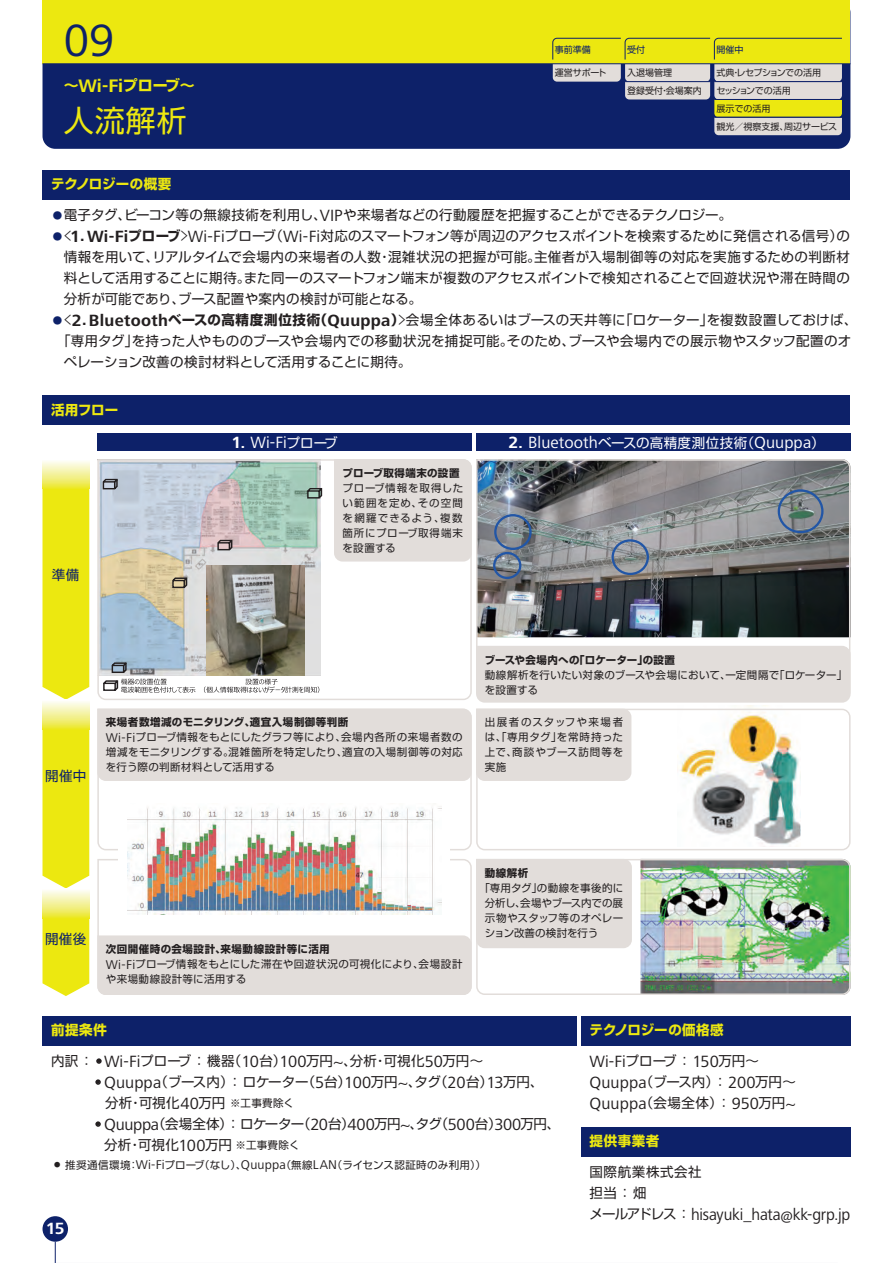
<style>
.page{position:relative;width:893px;height:1263px;background:#fff}
.page>*{position:absolute;margin:0;border:0;box-sizing:border-box;transform-origin:0 0}
.t1{font:46.8px "Frutiger Next LT";color:#0d2169}
.t2{font:30px "Shin Go Pro";color:#ece810}
.t3{font:16.8px "Frutiger Next LT";letter-spacing:-.015em;color:#231f20}
.t4{font:16.8px "Frutiger Next LT";letter-spacing:-.015em;color:#231f20;scale:.96 1}
.t5{font:16.8px "Frutiger Next LT";letter-spacing:.005em;color:#fff}
.t6{font:700 16.8px "Frutiger Next LT";color:#fff}
.t7{font:700 15px "Shin Go Pr 6 N";color:#ece810}
.t8{font:13.5px "Shin Go Pro";letter-spacing:.01em;color:#231f20}
.t9{font:13.5px "Shin Go Pro";letter-spacing:.01em;color:#231f20;scale:.6 1}
.t10{font:13.5px/21px "Shin Go Pro";letter-spacing:-.015em;color:#231f20}
.t11{font:13.5px "Shin Go Pro";letter-spacing:.03em;color:#231f20}
.t12{font:13.5px/21px "Shin Go Pro";letter-spacing:-.01em;color:#231f20}
.t13{font:700 13.5px "Shin Go Pr 6 N";color:#ece810}
.t14{font:700 13.5px "Shin Go Pr 6 N";letter-spacing:.025em;color:#ece810}
.t15{font:13.5px "Shin Go Pro";letter-spacing:.01em;color:#fff}
.t16{font:13.5px/21px "Shin Go Pro";letter-spacing:.04em;color:#231f20}
.t17{font:13.5px "Shin Go Pro";letter-spacing:.035em;color:#0d2169}
.t18{font:10.5px/15px "Shin Go Pro";letter-spacing:.035em;color:#231f20;text-align:justify}
.t19{font:700 10.5px "Shin Go Pr 6 N";letter-spacing:.045em;color:#231f20}
.t20{font:700 10.5px "Shin Go Pr 6 N";letter-spacing:.025em;color:#231f20}
.t21{font:9.45px "Shin Go Pro";color:#0d2169}
.t22{font:9px/17.9px "Shin Go Pro";color:#231f20}
.t23{font:9px "Shin Go Pro";color:#0d2169}
.s1{font-family:"Frutiger Next LT";font-size:18.75px}
.s2{font-family:"Frutiger Next LT";font-size:16.8px}
.s3{font-family:"Frutiger Next LT";font-weight:700;font-size:16.8px}
.s4{font-family:"Shin Go Pr 6 N";font-weight:700}
.s5{font-weight:700}
.s6{font-family:"Shin Go Pro";font-size:13.5px}
.s7{font-family:"Frutiger Next LT";font-size:13.2px}
.s8{font-size:10.5px}
</style>
<div class="page">
<div style="left:43px;top:395px;width:807px;height:30px;background:#0d2169"></div>
<div style="left:43px;top:170px;width:807px;height:30px;background:#0d2169"></div>
<div style="left:43px;top:1016px;width:534px;height:30px;background:#0d2169"></div>
<div style="left:581px;top:1016px;width:269px;height:30px;background:#0d2169"></div>
<svg style="left:96px;top:1058px;width:6px;height:6px"></svg>
<svg style="left:95px;top:1079px;width:6px;height:6px"></svg>
<svg style="left:95px;top:1121px;width:6px;height:6px"></svg>
<div style="left:581px;top:1127px;width:269px;height:29px;background:#0d2169"></div>
<div style="left:43px;top:489px;width:46px;height:507px;background:#ece810"></div>
<div style="left:43px;top:459px;width:46px;height:30px;background:linear-gradient(to bottom,#fdfeff,#ece837)"></div>
<svg style="left:43px;top:700px;width:46px;height:29px"></svg>
<div style="left:43px;top:888px;width:46px;height:30px;background:linear-gradient(to bottom,#fdfeff,#ece839)"></div>
<div style="left:97px;top:434px;width:375px;height:17px;background:#0d2169"></div>
<div style="left:476px;top:434px;width:374px;height:17px;background:#0d2169"></div>
<div style="left:43px;top:0;width:807px;height:149px;background:#0d2169;border-radius:13px"></div>
<div style="left:43px;top:0;width:807px;height:64px;background:#ece810"></div>
<svg style="left:552px;top:38px;width:290px;height:97px"></svg>
<hr style="left:714px;top:81px;width:128px;height:1px;background:#0d2169">
<hr style="left:625px;top:81px;width:85px;height:1px;background:#0d2169">
<hr style="left:714px;top:99px;width:128px;height:1px;background:#0d2169">
<hr style="left:714px;top:117px;width:128px;height:1px;background:#0d2169">
<hr style="left:43px;top:63px;width:807px;height:1px;background:#0d2169">
<svg style="left:97px;top:459px;width:375px;height:241px"></svg>
<svg style="left:97px;top:781px;width:375px;height:69px"></svg>
<svg style="left:476px;top:709px;width:375px;height:141px"></svg>
<img style="left:632px;top:859px;width:219px;height:136px">
<img style="left:476px;top:459px;width:374px;height:187px">
<div style="left:119px;top:796px;width:331px;height:112px;background:#fff"></div>
<img style="left:128px;top:807px;width:313px;height:52px">
<div style="left:97px;top:709px;width:534px;height:72px;background:#e2ddda"></div>
<div style="left:476px;top:646px;width:375px;height:57px;background:#e2ddda"></div>
<div style="left:334px;top:459px;width:138px;height:102px;background:#e2ddda"></div>
<svg style="left:97px;top:859px;width:535px;height:136px"></svg>
<div style="left:43px;top:1216px;width:25px;height:26px;background:#0d2169;border-radius:50%"></div>
<h1 class="t1" style="left:64px;top:14px;width:52px">09</h1>
<h3 class="t7" style="left:64px;top:74px;width:132px">～<span class="s1">Wi-Fi</span>プローブ～</h3>
<h2 class="t2" style="left:64px;top:96px;width:125px">人流解析</h2>
<p class="t23" style="left:627px;top:42px;width:19px">受付</p>
<p class="t23" style="left:555px;top:42px;width:37px">事前準備</p>
<p class="t23" style="left:716px;top:42px;width:28px">開催中</p>
<p class="t22" style="left:627px;top:63px;width:76px">入退場管理<br>登録受付・会場案内</p>
<p class="t22" style="left:555px;top:63px;width:53px">運営サポート</p>
<p class="t22" style="left:716px;top:63px;width:122px">式典・レセプションでの活用<br>セッションでの活用<br>展示での活用<br>観光／視察支援、周辺サービス</p>
<p class="t13" style="left:51px;top:173px;width:122px">テクノロジーの概要</p>
<p class="t8" style="left:64px;top:204px;width:670px">電子タグ、ビーコン等の無線技術を利用し、<span class="s2">VIP</span>や来場者などの行動履歴を把握することができるテクノロジー。</p>
<p class="t9" style="left:64px;top:225px;width:1312px">＜<span class="s3">1</span><span class="s4">．</span><span class="s3">Wi-Fi</span><span class="s4">プローブ</span>＞<span class="s2">Wi-Fi</span>プローブ（<span class="s2">Wi-Fi</span>対応のスマートフォン等が周辺のアクセスポイントを検索するために発信される信号）の</p>
<p class="t11" style="left:64px;top:246px;width:788px">情報を用いて、リアルタイムで会場内の来場者の人数・混雑状況の把握が可能。主催者が入場制御等の対応を実施するための判断材</p>
<p class="t8" style="left:64px;top:267px;width:788px">料として活用することに期待。また同一のスマートフォン端末が複数のアクセスポイントで検知されることで回遊状況や滞在時間の</p>
<p class="t8" style="left:64px;top:288px;width:360px">分析が可能であり、ブース配置や案内の検討が可能となる。</p>
<p class="t9" style="left:64px;top:309px;width:1324px">＜<span class="s3">2</span><span class="s4">．</span><span class="s3">Bluetooth</span><span class="s4">ベースの高精度測位技術（</span><span class="s3">Quuppa</span><span class="s4">）</span>＞会場全体あるいはブースの天井等に「ロケーター」を複数設置しておけば、</p>
<p class="t8" style="left:57px;top:330px;width:796px">「専用タグ」を持った人やもののブースや会場内での移動状況を捕捉可能。そのため、ブースや会場内での展示物やスタッフ配置のオ</p>
<p class="t8" style="left:64px;top:351px;width:349px">ペレーション改善の検討材料として活用することに期待。</p>
<p class="t14" style="left:51px;top:399px;width:69px">活用フロー</p>
<p class="t21" style="left:53px;top:207px;width:11px">●</p>
<p class="t21" style="left:53px;top:228px;width:11px">●</p>
<p class="t21" style="left:53px;top:312px;width:11px">●</p>
<p class="t15" style="left:201px;top:431px;width:138px">主催者<span class="s3">1.</span> <span class="s2">Wi-Fi</span>プローブ</p>
<h3 class="t5" style="left:508px;top:434px;width:318px"><span class="s5">2.</span> Bluetooth<span class="s6">ベースの高精度測位技術（</span>Quuppa<span class="s6">）</span></h3>
<p class="t17" style="left:52px;top:564px;width:29px">準備</p>
<p class="t19" style="left:342px;top:465px;width:118px">プローブ取得端末の設置</p>
<p class="t18" style="left:342px;top:479px;width:122px">プローブ情報を取得したい範囲を定め、その空間を網羅できるよう、複数箇所にプローブ取得端末を設置する</p>
<p class="t17" style="left:45px;top:765px;width:43px">開催中</p>
<p class="t19" style="left:106px;top:714px;width:244px">来場者数増減のモニタリング、適宜入場制御等判断</p>
<p class="t18" style="left:106px;top:729px;width:358px"><span class="s7">Wi-Fi</span>プローブ情報をもとにしたグラフ等により、会場内各所の来場者数の増減をモニタリングする。混雑箇所を特定したり、適宜の入場制御等の対応を行う際の判断材料として活用する</p>
<p class="t20" style="left:485px;top:651px;width:192px">ブースや会場内への「ロケーター」の設置</p>
<p class="t18" style="left:485px;top:666px;width:364px">動線解析を行いたい対象のブースや会場において、一定間隔で「ロケーター」を設置する</p>
<p class="t18" style="left:485px;top:714px;width:140px">出展者のスタッフや来場者は、「専用タグ」を常時持った上で、商談やブース訪問等を実施</p>
<p class="t17" style="left:45px;top:927px;width:43px">開催後</p>
<p class="t19" style="left:106px;top:941px;width:225px">次回開催時の会場設計、来場動線設計等に活用</p>
<p class="t18" style="left:106px;top:955px;width:358px"><span class="s7">Wi-Fi</span>プローブ情報をもとにした滞在や回遊状況の可視化により、会場設計や来場動線設計等に活用する</p>
<p class="t19" style="left:485px;top:864px;width:45px">動線解析</p>
<p class="t18" style="left:485px;top:879px;width:140px;text-indent:-5px">「専用タグ」の動線を事後的に分析し、会場やブース内での展示物やスタッフ等のオペレーション改善の検討を行う</p>
<p class="t14" style="left:51px;top:1019px;width:58px">前提条件</p>
<p class="t13" style="left:590px;top:1019px;width:136px">テクノロジーの価格感</p>
<p class="t8" style="left:51px;top:1050px;width:434px">内訳：<span class="s2">• Wi-Fi</span>プローブ：機器（<span class="s2">10</span>台）<span class="s2">100</span>万円<span class="s2">~</span>、分析・可視化<span class="s2">50</span>万円～</p>
<p class="t12" style="left:105px;top:1070px;width:440px;text-indent:-11px"><span class="s2">• Quuppa</span>（ブース内）：ロケーター（<span class="s2">5</span>台）<span class="s2">100</span>万円<span class="s2">~</span>、タグ（<span class="s2">20</span>台）<span class="s2">13</span>万円、分析・可視化<span class="s2">40</span>万円 <span class="s8">※工事費除く</span></p>
<p class="t10" style="left:104px;top:1112px;width:457px;text-indent:-11px"><span class="s2">• Quuppa</span>（会場全体）：ロケーター（<span class="s2">20</span>台）<span class="s2">400</span>万円<span class="s2">~</span>、タグ（<span class="s2">500</span>台）<span class="s2">300</span>万円、分析・可視化<span class="s2">100</span>万円 <span class="s8">※工事費除く</span></p>
<p class="t18" style="left:54px;top:1156px;width:433px"><sup>●</sup> 推奨通信環境：<span class="s7">Wi-Fi</span>プローブ（なし）、<span class="s7">Quuppa</span>（無線<span class="s7">LAN</span>（ライセンス認証時のみ利用））</p>
<h3 class="t6" style="left:46px;top:1219px;width:20px">15</h3>
<h3 class="t3" style="left:590px;top:1052px;width:171px">Wi-Fi<span class="s6">プローブ：</span> 150<span class="s6">万円～</span></h3>
<p class="t8" style="left:590px;top:1071px;width:208px"><span class="s2">Quuppa</span>（ブース内）： <span class="s2">200</span>万円～</p>
<h3 class="t3" style="left:590px;top:1094px;width:207px">Quuppa<span class="s6">（会場全体）：</span> 950<span class="s6">万円</span>~</h3>
<p class="t14" style="left:590px;top:1130px;width:71px">提供事業者</p>
<p class="t16" style="left:590px;top:1159px;width:114px">国際航業株式会社担当：畑</p>
<h3 class="t4" style="left:590px;top:1205px;width:273px"><span class="s6">メールアドレス：</span>hisayuki_hata@kk-grp.jp</h3>
</div>
